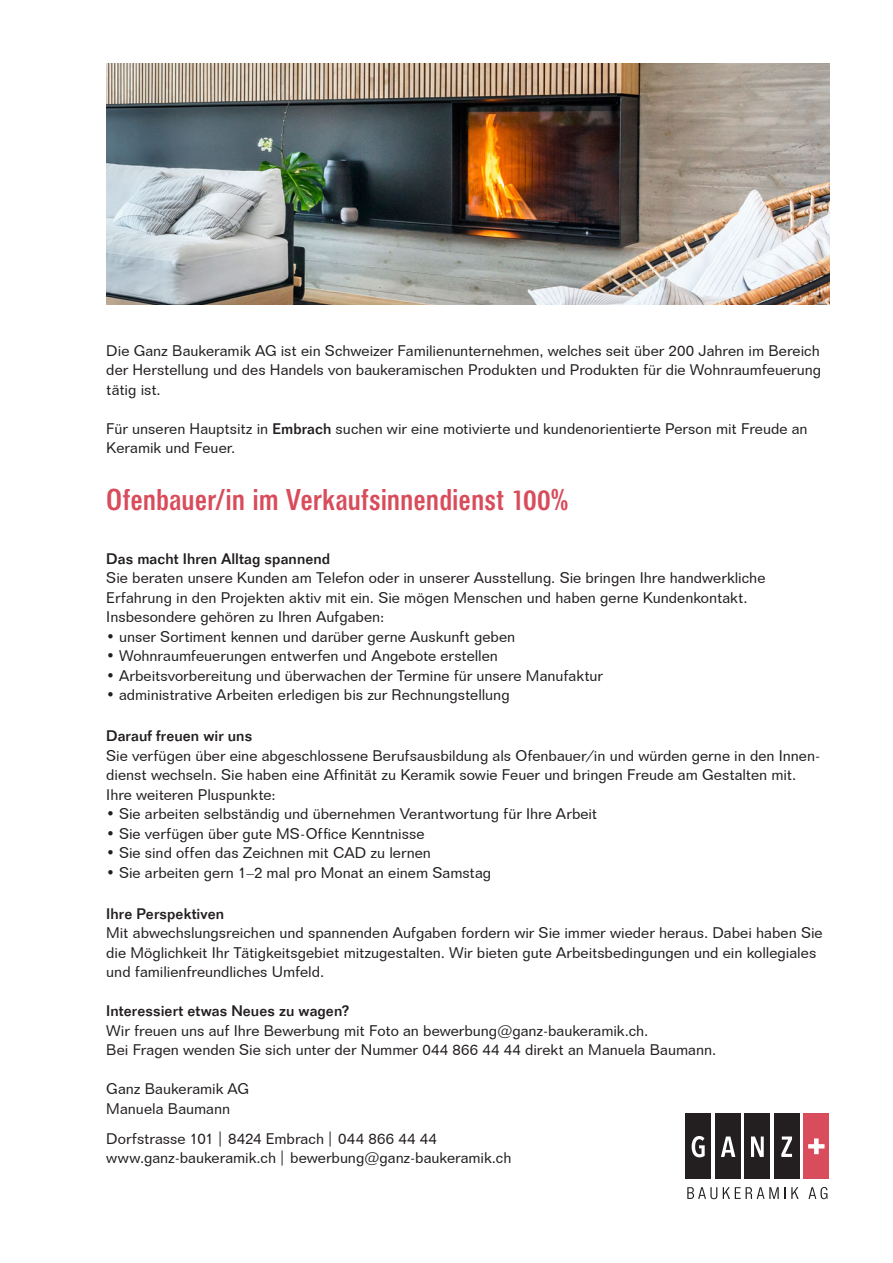
<style>
.page{position:relative;width:893px;height:1263px;background:#fff}
.page>*{position:absolute;margin:0;border:0;box-sizing:border-box;transform-origin:0 0}
.t1{font:31.5px "Folio BEFOP Medium Con";color:#d84c5b}
.t2{font:15px/19.5px "Folio BT";color:#231f20}
.t3{font:500 15px "Folio Std";letter-spacing:.005em;color:#231f20}
.s1{font-family:"Folio Std";font-weight:500}
</style>
<div class="page">
<img style="left:106px;top:64px;width:723px;height:241px">
<div style="left:803px;top:1113px;width:26px;height:65px;background:#d84c5b"></div>
<div style="left:774px;top:1113px;width:26px;height:65px;background:#231f20"></div>
<div style="left:744px;top:1113px;width:26px;height:65px;background:#231f20"></div>
<div style="left:715px;top:1113px;width:26px;height:65px;background:#231f20"></div>
<div style="left:685px;top:1113px;width:26px;height:65px;background:#231f20"></div>
<svg style="left:808px;top:1138px;width:16px;height:16px"></svg>
<svg style="left:781px;top:1136px;width:11px;height:21px"></svg>
<svg style="left:751px;top:1136px;width:13px;height:21px"></svg>
<svg style="left:721px;top:1136px;width:14px;height:21px"></svg>
<svg style="left:692px;top:1136px;width:13px;height:21px"></svg>
<svg style="left:687px;top:1187px;width:30px;height:12px"></svg>
<svg style="left:723px;top:1187px;width:76px;height:12px"></svg>
<svg style="left:808px;top:1187px;width:19px;height:12px"></svg>
<p class="t2" style="left:106px;top:341px;width:716px;text-align:justify">Die Ganz Baukeramik AG ist ein Schweizer Familienunternehmen, welches seit über 200 Jahren im Bereich der Herstellung und des Handels von baukeramischen Produkten und Produkten für die Wohnraumfeuerung tätig ist.</p>
<p class="t2" style="left:106px;top:419px;width:703px">Für unseren Hauptsitz in <span class="s1">Embrach</span> suchen wir eine motivierte und kundenorientierte Person mit Freude an<br>Keramik und Feuer.</p>
<h1 class="t1" style="left:106px;top:484px;width:464px">Ofenbauer/in im Verkaufsinnendienst 100%</h1>
<p class="t3" style="left:106px;top:549px;width:225px">Das macht Ihren Alltag spannend</p>
<p class="t2" style="left:106px;top:568px;width:661px">Sie beraten unsere Kunden am Telefon oder in unserer Ausstellung. Sie bringen Ihre handwerkliche<br>Erfahrung in den Projekten aktiv mit ein. Sie mögen Menschen und haben gerne Kundenkontakt.<br>Insbesondere gehören zu Ihren Aufgaben:</p>
<p class="t2" style="left:106px;top:626px;width:410px">• unser Sortiment kennen und darüber gerne Auskunft geben</p>
<p class="t2" style="left:106px;top:646px;width:393px">• Wohnraumfeuerungen entwerfen und Angebote erstellen</p>
<p class="t2" style="left:106px;top:665px;width:498px">• Arbeitsvorbereitung und überwachen der Termine für unsere Manufaktur</p>
<p class="t2" style="left:106px;top:685px;width:405px">• administrative Arbeiten erledigen bis zur Rechnungstellung</p>
<p class="t3" style="left:106px;top:727px;width:147px">Darauf freuen wir uns</p>
<p class="t2" style="left:106px;top:745px;width:715px">Sie verfügen über eine abgeschlossene Berufsausbildung als Ofenbauer/in und würden gerne in den Innen&shy;dienst wechseln. Sie haben eine Affinität zu Keramik sowie Feuer und bringen Freude am Gestalten mit.<br>Ihre weiteren Pluspunkte:</p>
<p class="t2" style="left:106px;top:804px;width:493px">• Sie arbeiten selbständig und übernehmen Verantwortung für Ihre Arbeit</p>
<p class="t2" style="left:106px;top:823px;width:320px">• Sie verfügen über gute MS-Office Kenntnisse</p>
<p class="t2" style="left:106px;top:843px;width:326px">• Sie sind offen das Zeichnen mit CAD zu lernen</p>
<p class="t2" style="left:106px;top:862px;width:387px">• Sie arbeiten gern 1–2 mal pro Monat an einem Samstag</p>
<p class="t3" style="left:106px;top:904px;width:119px">Ihre Perspektiven</p>
<p class="t2" style="left:106px;top:923px;width:718px">Mit abwechslungsreichen und spannenden Aufgaben fordern wir Sie immer wieder heraus. Dabei haben Sie die Möglichkeit Ihr Tätigkeitsgebiet mitzugestalten. Wir bieten gute Arbeitsbedingungen und ein kollegiales und familienfreundliches Umfeld.</p>
<p class="t3" style="left:106px;top:1002px;width:245px">Interessiert etwas Neues zu wagen?</p>
<p class="t2" style="left:106px;top:1020px;width:611px">Wir freuen uns auf Ihre Bewerbung mit Foto an bewerbung@ganz-baukeramik.ch.<br>Bei Fragen wenden Sie sich unter der Nummer 044 866 44 44 direkt an Manuela Baumann.</p>
<p class="t2" style="left:106px;top:1079px;width:144px">Ganz Baukeramik AG<br>Manuela Baumann</p>
<p class="t2" style="left:106px;top:1128px;width:407px">Dorfstrasse 101 | 8424 Embrach | 044 866 44 44 www.ganz-baukeramik.ch | bewerbung@ganz-baukeramik.ch</p>
</div>
